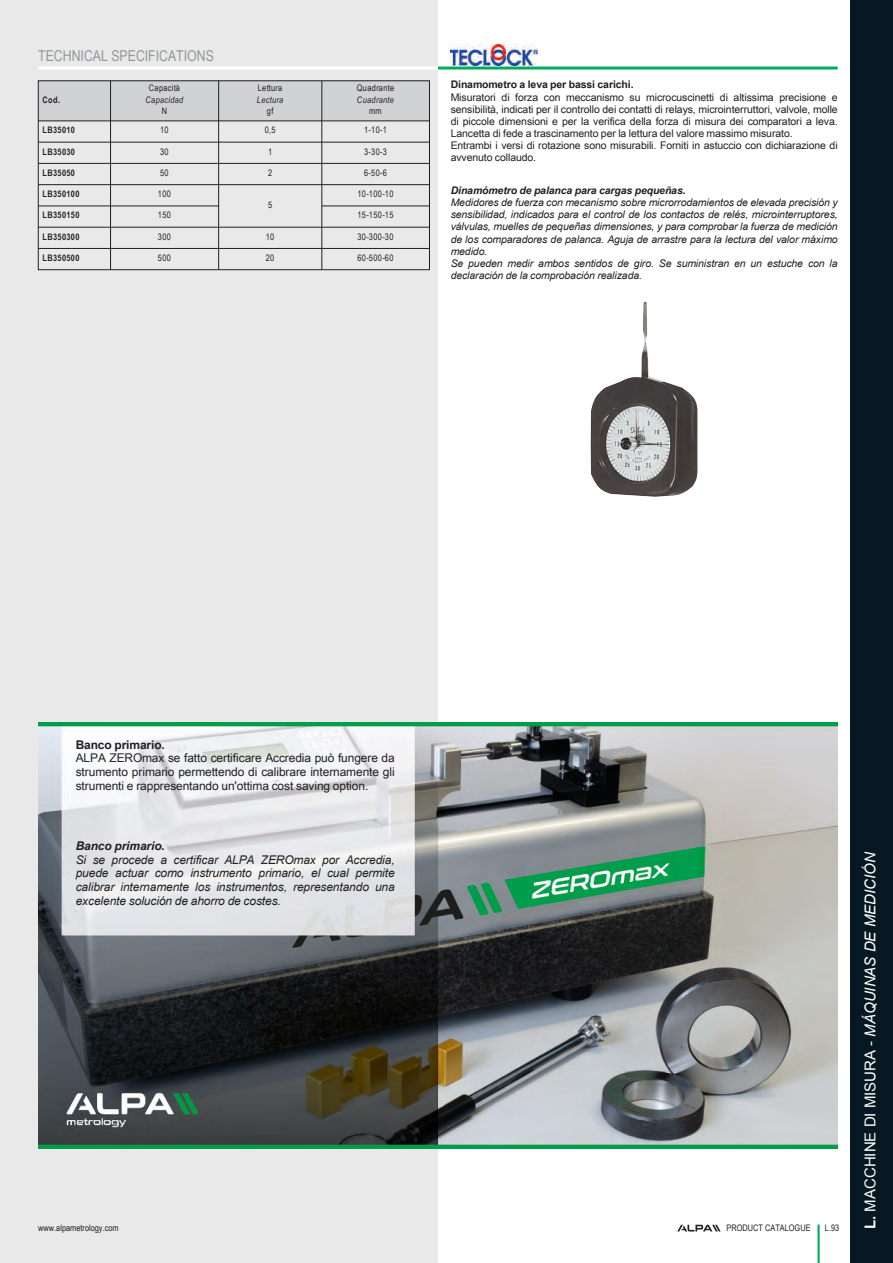
<style>
.page{position:relative;width:893px;height:1263px;background:#fff}
.page>*{position:absolute;margin:0;border:0;box-sizing:border-box;transform-origin:0 0}
.t1{font:italic 15px "Arial Link";color:#fff}
.t2{font:15px "Arial Link Narrow";color:#939598}
.t3{font:italic 12px/13.8px "Arial Link";letter-spacing:-.01em;color:#231f20;text-align:justify}
.t4{font:12px/13.8px "Arial Link";letter-spacing:-.01em;color:#231f20;text-align:justify}
.t5{font:700 12px "Arial Link";letter-spacing:-.01em;color:#231f20}
.t6{font:italic 700 12px "Arial Link";letter-spacing:-.01em;color:#231f20}
.t7{font:italic 10.5px/12px "Arial Link";letter-spacing:-.01em;color:#231f20}
.t8{font:10.5px/12px "Arial Link";letter-spacing:-.01em;color:#231f20}
.t9{font:italic 700 10.5px "Arial Link";letter-spacing:-.01em;color:#231f20}
.t10{font:700 10.5px "Arial Link";letter-spacing:-.01em;color:#231f20}
.t11{font:9px "Arial Link Narrow";letter-spacing:.04em;color:#231f20}
.t12{font:700 9px "Arial Link Narrow";letter-spacing:.04em;color:#231f20}
.t13{font:9px "Arial Link Narrow";color:#231f20}
.t14{font:italic 9px "Arial Link Narrow";letter-spacing:.04em;color:#231f20}
.s1{font-weight:700;font-style:normal}
.s2{font-style:normal}
</style>
<div class="page">
<div style="left:0;top:0;width:438px;height:1263px;background:#e9e9e9"></div>
<div style="left:850px;top:0;width:43px;height:1263px;background:#071822"></div>
<hr style="left:817px;top:1224px;width:3px;height:39px;background:#00ab5b">
<svg style="left:677px;top:1225px;width:43px;height:6px"></svg>
<hr style="left:438px;top:67px;width:400px;height:3px;background:#00ab5b">
<div style="left:38px;top:81px;width:73px;height:40px;background:#d1d2d4"></div>
<div style="left:111px;top:81px;width:108px;height:40px;background:#d1d2d4"></div>
<div style="left:219px;top:81px;width:103px;height:40px;background:#d1d2d4"></div>
<div style="left:322px;top:81px;width:107px;height:40px;background:#d1d2d4"></div>
<hr style="left:38px;top:121px;width:391px;height:1px;background:#231f20">
<hr style="left:38px;top:142px;width:391px;height:1px;background:#231f20">
<hr style="left:38px;top:163px;width:391px;height:1px;background:#231f20">
<hr style="left:38px;top:184px;width:391px;height:1px;background:#231f20">
<hr style="left:38px;top:206px;width:181px;height:1px;background:#231f20">
<hr style="left:322px;top:206px;width:107px;height:1px;background:#231f20">
<hr style="left:38px;top:227px;width:391px;height:1px;background:#231f20">
<hr style="left:38px;top:248px;width:391px;height:1px;background:#231f20">
<hr style="left:110px;top:81px;width:1px;height:189px;background:#231f20">
<hr style="left:218px;top:81px;width:1px;height:189px;background:#231f20">
<hr style="left:322px;top:81px;width:1px;height:189px;background:#231f20">
<div style="left:38px;top:81px;width:392px;height:189px;border:1px solid #231f20"></div>
<img style="left:451px;top:45px;width:87px;height:21px">
<img style="left:591px;top:301px;width:107px;height:196px">
<hr style="left:38px;top:67px;width:400px;height:3px;background:#fff">
<img style="left:38px;top:723px;width:799px;height:425px">
<h1 class="t2" style="left:38px;top:47px;width:177px">TECHNICAL SPECIFICATIONS</h1>
<p class="t12" style="left:43px;top:94px;width:19px">Cod.</p>
<p class="t11" style="left:149px;top:83px;width:33px">Capacità</p>
<p class="t14" style="left:145px;top:94px;width:39px">Capacidad</p>
<p class="t11" style="left:162px;top:106px;width:7px">N</p>
<p class="t11" style="left:258px;top:83px;width:26px">Lettura</p>
<p class="t14" style="left:257px;top:94px;width:28px">Lectura</p>
<p class="t11" style="left:267px;top:106px;width:8px">gf</p>
<p class="t11" style="left:357px;top:83px;width:39px">Quadrante</p>
<p class="t14" style="left:357px;top:94px;width:38px">Cuadrante</p>
<p class="t11" style="left:369px;top:106px;width:14px">mm</p>
<p class="t12" style="left:43px;top:125px;width:34px">LB35010</p>
<p class="t11" style="left:160px;top:125px;width:10px">10</p>
<p class="t11" style="left:265px;top:125px;width:12px">0,5</p>
<p class="t11" style="left:364px;top:125px;width:24px">1-10-1</p>
<p class="t12" style="left:43px;top:146px;width:34px">LB35030</p>
<p class="t11" style="left:160px;top:146px;width:10px">30</p>
<p class="t11" style="left:268px;top:146px;width:6px">1</p>
<p class="t11" style="left:364px;top:146px;width:24px">3-30-3</p>
<p class="t12" style="left:43px;top:167px;width:34px">LB35050</p>
<p class="t11" style="left:160px;top:168px;width:10px">50</p>
<p class="t11" style="left:268px;top:168px;width:6px">2</p>
<p class="t11" style="left:364px;top:168px;width:24px">6-50-6</p>
<p class="t12" style="left:43px;top:189px;width:38px">LB350100</p>
<p class="t11" style="left:158px;top:189px;width:14px">100</p>
<p class="t11" style="left:268px;top:199px;width:6px">5</p>
<p class="t11" style="left:357px;top:189px;width:38px">10-100-10</p>
<p class="t12" style="left:43px;top:210px;width:38px">LB350150</p>
<p class="t11" style="left:158px;top:210px;width:14px">150</p>
<p class="t11" style="left:357px;top:210px;width:38px">15-150-15</p>
<p class="t12" style="left:43px;top:231px;width:38px">LB350300</p>
<p class="t11" style="left:158px;top:231px;width:14px">300</p>
<p class="t11" style="left:266px;top:231px;width:10px">10</p>
<p class="t11" style="left:357px;top:231px;width:38px">30-300-30</p>
<p class="t12" style="left:43px;top:252px;width:38px">LB350500</p>
<p class="t11" style="left:158px;top:253px;width:14px">500</p>
<p class="t11" style="left:266px;top:253px;width:10px">20</p>
<p class="t11" style="left:357px;top:253px;width:38px">60-500-60</p>
<p class="t10" style="left:451px;top:79px;width:184px">Dinamometro a leva per bassi carichi.</p>
<p class="t8" style="left:451px;top:91px;width:389px">Misuratori di forza con meccanismo su microcuscinetti di altissima precisione e sensibilità, indicati per il controllo dei contatti di relays, microinterruttori, valvole, molle di piccole dimensioni e per la verifica della forza di misura dei comparatori a leva.<br>Lancetta di fede a trascinamento per la lettura del valore massimo misurato.<br>Entrambi i versi di rotazione sono misurabili. Forniti in astuccio con dichiarazione di avvenuto collaudo.</p>
<p class="t9" style="left:451px;top:185px;width:236px">Dinamómetro de palanca para cargas pequeñas.</p>
<p class="t7" style="left:451px;top:197px;width:389px">Medidores de fuerza con mecanismo sobre microrrodamientos de elevada precisión y sensibilidad, indicados para el control de los contactos de relés, microinterruptores, válvulas, muelles de pequeñas dimensiones, y para comprobar la fuerza de medición de los comparadores de palanca. Aguja de arrastre para la lectura del valor máximo medido.<br>Se pueden medir ambos sentidos de giro. Se suministran en un estuche con la declaración de la comprobación realizada.</p>
<p class="t5" style="left:76px;top:738px;width:91px">Banco primario.</p>
<p class="t4" style="left:76px;top:751px;width:321px">ALPA ZEROmax se fatto certificare Accredia può fungere da strumento primario permettendo di calibrare internamente gli strumenti e rappresentando un'ottima cost saving option.</p>
<p class="t6" style="left:76px;top:839px;width:91px">Banco primario.</p>
<p class="t3" style="left:76px;top:852px;width:321px">Si se procede a certificar ALPA ZEROmax por Accredia, puede actuar como instrumento primario, el cual permite calibrar internamente los instrumentos, representando una excelente solución de ahorro de costes.</p>
<p class="t13" style="left:726px;top:1223px;width:86px">PRODUCT CATALOGUE</p>
<p class="t13" style="left:38px;top:1223px;width:82px">www.alpametrology.com</p>
<p class="t11" style="left:825px;top:1223px;width:16px">L.93</p>
<h1 class="t1" style="left:862px;top:1229px;width:379px;rotate:-90deg"><span class="s1">L.</span> <span class="s2">MACCHINE DI MISURA -</span> MÁQUINAS DE MEDICIÓN</h1>
</div>
